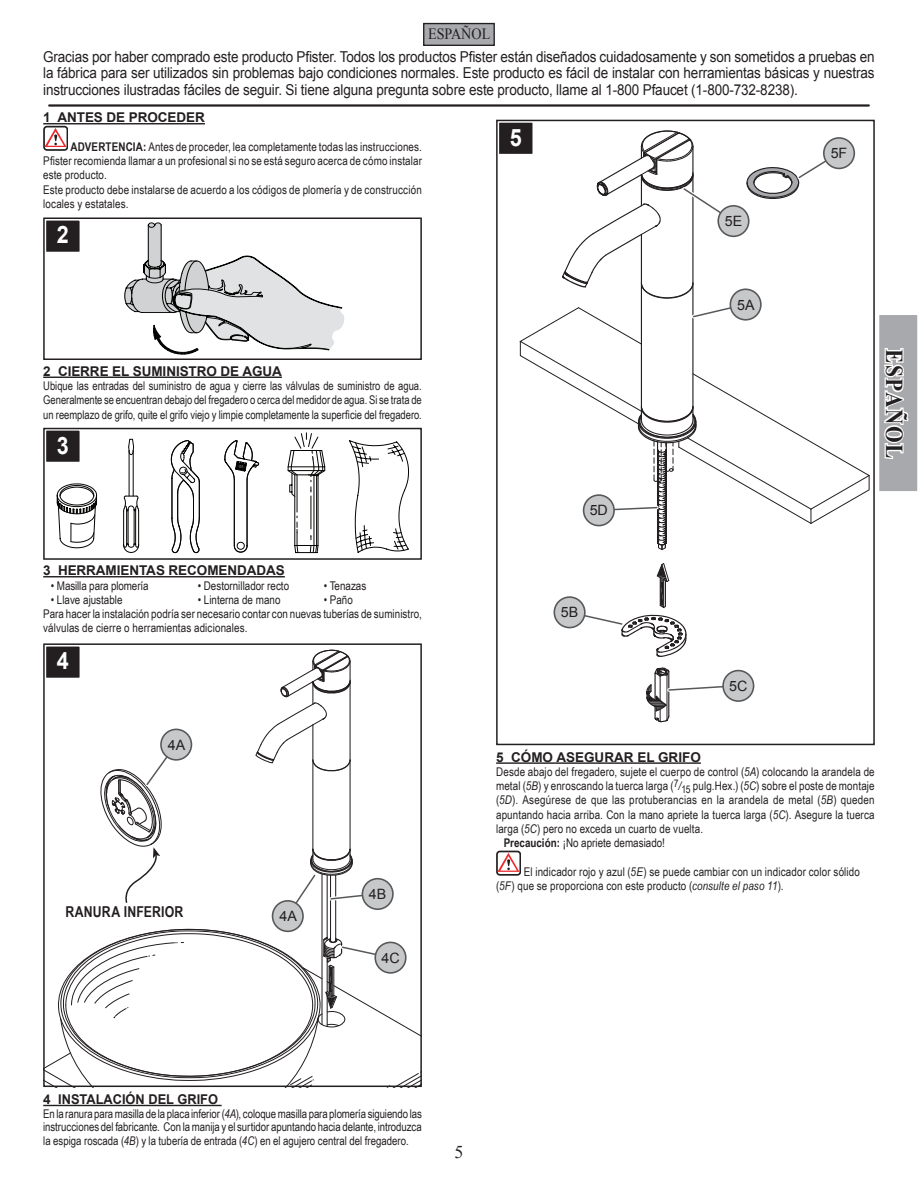
<style>
.page{position:relative;width:918px;height:1188px;background:#fff}
.page>*{position:absolute;margin:0;border:0;box-sizing:border-box;transform-origin:0 0}
.t1{font:700 24.3px "Times New Roman";letter-spacing:.075em;color:#231f20;scale:.88 1}
.t2{font:700 24px "Arial";color:#fff;scale:.9 1}
.t3{font:18px "Times New Roman";color:#231f20}
.t4{font:15.6px "Times New Roman";color:#231f20;scale:.9 1}
.t5{font:15px/16.5px "Arial";letter-spacing:-.01em;color:#231f20;text-align:justify;scale:.9 1}
.t6{font:700 15px "Arial Narrow";letter-spacing:.01em;color:#231f20}
.t7{font:14.25px "Arial";color:#231f20}
.t8{font:700 13.5px "Arial";letter-spacing:-.005em;color:#231f20}
.t9{font:12px/14.2px "Arial Narrow";letter-spacing:.01em;color:#231f20}
.t10{font:12px/14.2px "Arial Narrow";letter-spacing:.01em;color:#231f20;text-align:justify;scale:.96 1}
.t11{font:12px "Arial Narrow";letter-spacing:-.01em;color:#231f20}
.s1{font-weight:700}
.s2{font-style:italic}
</style>
<div class="page">
<div style="left:424px;top:24px;width:70px;height:21px;background:#a8a9ad"></div>
<div style="left:423px;top:23px;width:72px;height:23px;border:1px solid #231f20"></div>
<div style="left:45px;top:219px;width:36px;height:34px;background:#231f20"></div>
<div style="left:43px;top:218px;width:40px;height:37px;border:3px solid #fff"></div>
<hr style="left:49px;top:104px;width:820px;height:3px;background:#231f20">
<div style="left:45px;top:429px;width:36px;height:34px;background:#231f20"></div>
<div style="left:43px;top:428px;width:40px;height:37px;border:3px solid #fff"></div>
<svg style="left:45px;top:645px;width:36px;height:34px"></svg>
<div style="left:498px;top:121px;width:36px;height:34px;background:#231f20"></div>
<div style="left:496px;top:120px;width:40px;height:37px;border:3px solid #fff"></div>
<hr style="left:43px;top:123px;width:162px;height:1px;background:#231f20">
<div style="left:43px;top:126px;width:25px;height:25px;border:2px solid #231f20;border-radius:3px"></div>
<svg style="left:44px;top:128px;width:23px;height:19px"></svg>
<hr style="left:43px;top:377px;width:239px;height:1px;background:#231f20">
<hr style="left:43px;top:576px;width:242px;height:1px;background:#231f20">
<hr style="left:43px;top:1105px;width:179px;height:1px;background:#231f20">
<hr style="left:496px;top:762px;width:205px;height:2px;background:#231f20">
<div style="left:496px;top:851px;width:25px;height:24px;border:2px solid #231f20;border-radius:3px"></div>
<svg style="left:497px;top:853px;width:22px;height:19px"></svg>
<svg style="left:124px;top:223px;width:220px;height:131px"></svg>
<div style="left:43px;top:218px;width:379px;height:142px;border:2px solid #231f20"></div>
<svg style="left:349px;top:440px;width:60px;height:113px"></svg>
<svg style="left:171px;top:440px;width:88px;height:113px"></svg>
<svg style="left:57px;top:483px;width:40px;height:66px"></svg>
<hr style="left:133px;top:451px;width:1px;height:45px;background:#040503">
<hr style="left:129px;top:451px;width:1px;height:45px;background:#040503">
<svg style="left:123px;top:495px;width:16px;height:58px"></svg>
<svg style="left:128px;top:439px;width:6px;height:16px"></svg>
<svg style="left:287px;top:432px;width:39px;height:122px"></svg>
<div style="left:43px;top:428px;width:379px;height:132px;border:2px solid #231f20"></div>
<svg style="left:43px;top:649px;width:379px;height:438px"></svg>
<svg style="left:565px;top:563px;width:122px;height:94px"></svg>
<div style="left:554px;top:597px;width:31px;height:31px;background:#c7c8ca;border-radius:50%"></div>
<div style="left:554px;top:596px;width:32px;height:32px;border:2px solid #57585a;border-radius:50%"></div>
<svg style="left:647px;top:667px;width:93px;height:56px"></svg>
<div style="left:723px;top:671px;width:31px;height:30px;background:#c7c8ca;border-radius:50%"></div>
<div style="left:722px;top:670px;width:32px;height:32px;border:2px solid #57585a;border-radius:50%"></div>
<svg style="left:519px;top:129px;width:399px;height:421px"></svg>
<div style="left:718px;top:206px;width:31px;height:30px;background:#c7c8ca;border-radius:50%"></div>
<div style="left:717px;top:205px;width:33px;height:32px;border:2px solid #57585a;border-radius:50%"></div>
<h3 class="t4" style="left:428px;top:24px;width:71px">ESPAÑOL</h3>
<p class="t5" style="left:43px;top:49px;width:925px">Gracias por haber comprado este producto Pfister. Todos los productos Pfister están diseñados cuidadosamente y son sometidos a pruebas en la fábrica para ser utilizados sin problemas bajo condiciones normales. Este producto es fácil de instalar con herramientas básicas y nuestras instrucciones ilustradas fáciles de seguir. Si tiene alguna pregunta sobre este producto, llame al 1-800 Pfaucet (1-800-732-8238).</p>
<p class="t8" style="left:43px;top:109px;width:163px">1 ANTES DE PROCEDER</p>
<p class="t9" style="left:43px;top:139px;width:380px;text-indent:27px"><span class="s1">ADVERTENCIA:</span> Antes de proceder, lea completamente todas las instrucciones.<br>Pfister recomienda llamar a un profesional si no se está seguro acerca de cómo instalar este producto.<br>Este producto debe instalarse de acuerdo a los códigos de plomería y de construcción locales y estatales.</p>
<h2 class="t2" style="left:510px;top:121px;width:15px">5</h2>
<p class="t7" style="left:831px;top:144px;width:18px">5F</p>
<h2 class="t2" style="left:57px;top:219px;width:15px">2</h2>
<p class="t7" style="left:725px;top:212px;width:19px">5E</p>
<p class="t8" style="left:43px;top:362px;width:240px">2 CIERRE EL SUMINISTRO DE AGUA</p>
<p class="t10" style="left:43px;top:378px;width:396px">Ubique las entradas del suministro de agua y cierre las válvulas de suministro de agua.<br>Generalmente se encuentran debajo del fregadero o cerca del medidor de agua. Si se trata de un reemplazo de grifo, quite el grifo viejo y limpie completamente la superficie del fregadero.</p>
<h2 class="t2" style="left:57px;top:429px;width:15px">3</h2>
<p class="t8" style="left:43px;top:562px;width:243px">3 HERRAMIENTAS RECOMENDADAS</p>
<p class="t11" style="left:51px;top:577px;width:99px">• Masilla para plomería</p>
<p class="t9" style="left:198px;top:578px;width:93px">• Destornillador recto</p>
<p class="t9" style="left:324px;top:578px;width:44px">• Tenazas</p>
<p class="t9" style="left:51px;top:592px;width:73px">• Llave ajustable</p>
<p class="t9" style="left:198px;top:592px;width:84px">• Linterna de mano</p>
<p class="t9" style="left:43px;top:592px;width:380px;text-indent:280px">• Paño<br>Para hacer la instalación podría ser necesario contar con nuevas tuberías de suministro, válvulas de cierre o herramientas adicionales.</p>
<h2 class="t2" style="left:57px;top:645px;width:15px">4</h2>
<p class="t7" style="left:168px;top:735px;width:19px">4A</p>
<p class="t6" style="left:65px;top:900px;width:119px">RANURA INFERIOR</p>
<p class="t7" style="left:279px;top:907px;width:19px">4A</p>
<p class="t7" style="left:369px;top:885px;width:19px">4B</p>
<p class="t7" style="left:381px;top:948px;width:20px">4C</p>
<p class="t7" style="left:590px;top:501px;width:20px">5D</p>
<p class="t7" style="left:737px;top:295px;width:19px">5A</p>
<h1 class="t1" style="left:911px;top:349px;width:126px;rotate:90deg">ESPAÑOL</h1>
<p class="t7" style="left:561px;top:603px;width:19px">5B</p>
<p class="t7" style="left:729px;top:677px;width:20px">5C</p>
<p class="t8" style="left:496px;top:748px;width:206px">5 CÓMO ASEGURAR EL GRIFO</p>
<p class="t9" style="left:496px;top:764px;width:380px">Desde abajo del fregadero, sujete el cuerpo de control (<span class="s2">5A</span>) colocando la arandela de</p>
<p class="t9" style="left:496px;top:778px;width:380px">metal (<span class="s2">5B</span>) y enroscando la tuerca larga (<sup>7</sup><span class="s2">/</span><sub>15</sub> pulg.Hex.) (<span class="s2">5C</span>) sobre el poste de montaje</p>
<p class="t9" style="left:496px;top:793px;width:380px">(<span class="s2">5D</span>). Asegúrese de que las protuberancias en la arandela de metal (<span class="s2">5B</span>) queden</p>
<p class="t9" style="left:496px;top:807px;width:380px">apuntando hacia arriba. Con la mano apriete la tuerca larga (<span class="s2">5C</span>). Asegure la tuerca</p>
<p class="t9" style="left:496px;top:821px;width:209px">larga (<span class="s2">5C</span>) pero no exceda un cuarto de vuelta.</p>
<p class="t9" style="left:504px;top:835px;width:163px"><span class="s1">Precaución:</span> ¡No apriete demasiado!</p>
<p class="t9" style="left:496px;top:864px;width:365px;text-indent:28px">El indicador rojo y azul (<span class="s2">5E</span>) se puede cambiar con un indicador color sólido (<span class="s2">5F</span>) que se proporciona con este producto (<span class="s2">consulte el paso 11</span>).</p>
<p class="t8" style="left:43px;top:1090px;width:176px">4 INSTALACIÓN DEL GRIFO</p>
<p class="t9" style="left:43px;top:1106px;width:380px;line-height:13.5px;text-align:justify">En la ranura para masilla de la placa inferior (<span class="s2">4A</span>), coloque masilla para plomería siguiendo las instrucciones del fabricante. Con la manija y el surtidor apuntando hacia delante, introduzca la espiga roscada (<span class="s2">4B</span>) y la tubería de entrada (<span class="s2">4C</span>) en el agujero central del fregadero.</p>
<h3 class="t3" style="left:454px;top:1140px;width:10px">5</h3>
</div>
